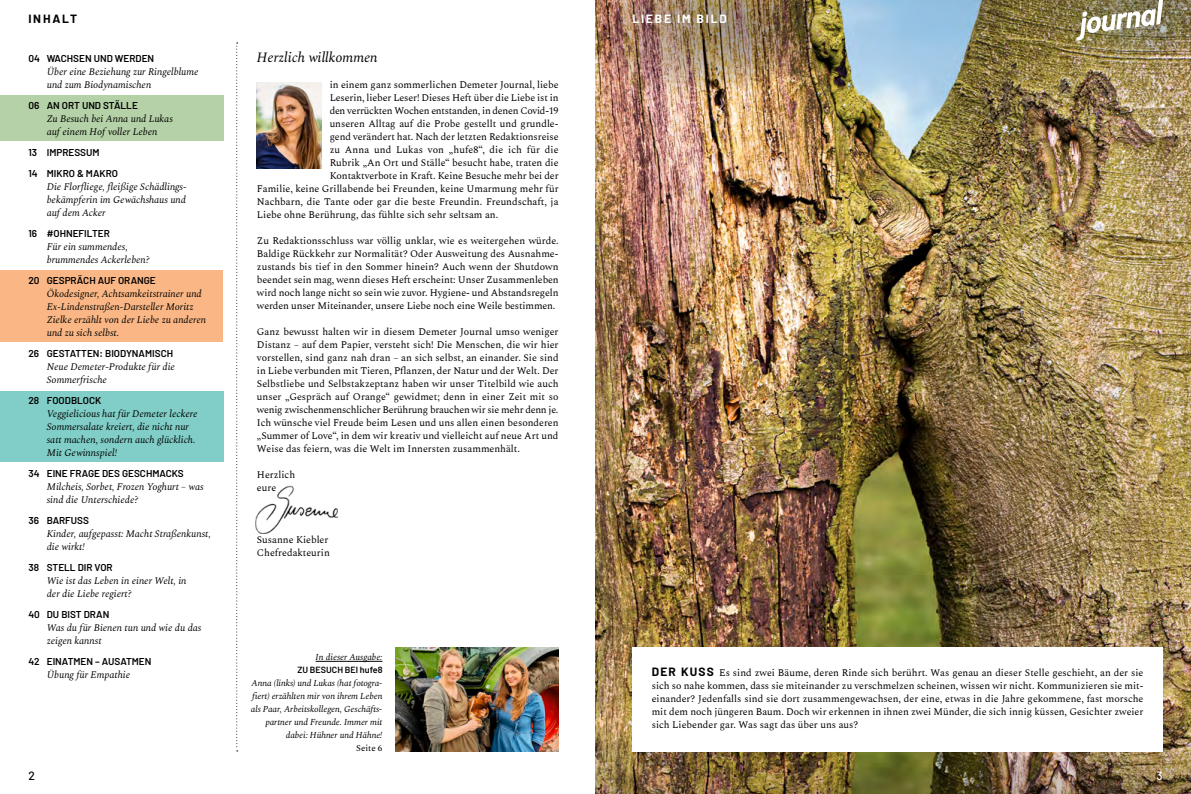
<style>
.page{position:relative;width:1191px;height:794px;background:#fff}
.page>*{position:absolute;margin:0;border:0;box-sizing:border-box;transform-origin:0 0}
.t1{font:italic 14px "Spectral";color:#000}
.t2{font:700 12px "Barlow";letter-spacing:.15em;color:#fff}
.t3{font:700 12px "Barlow";letter-spacing:.15em;color:#000}
.t4{font:500 12px "Barlow";color:#000}
.t5{font:500 12px "Barlow";color:#fff}
.t6{font:10px/13px "Spectral";color:#000;text-align:justify}
.t7{font:italic 10px/13px "Spectral";color:#000}
.t8{font:600 10px/13px "Barlow";color:#000;text-align:center}
.t9{font:10px "Spectral";letter-spacing:-.025em;color:#000}
.t10{font:italic 9px/13px "Spectral";letter-spacing:-.005em;color:#000;text-align:right}
.s1{font-family:"Barlow";font-weight:600;font-style:normal}
.s2{font-family:"Spectral";font-weight:400;font-style:italic}
.s3{font-family:"Barlow";font-weight:700;font-size:12px}
.s4{font-style:normal}
</style>
<div class="page">
<img style="left:595px;top:0;width:596px;height:794px">
<div style="left:632px;top:647px;width:530px;height:104px;background:#fff"></div>
<div style="left:0;top:390px;width:224px;height:71px;background:#80cec7"></div>
<div style="left:0;top:271px;width:223px;height:71px;background:#fab785"></div>
<div style="left:0;top:95px;width:224px;height:46px;background:#b5d1a7"></div>
<img style="left:256px;top:485px;width:83px;height:48px">
<img style="left:395px;top:647px;width:163px;height:104px">
<img style="left:257px;top:82px;width:64px;height:86px">
<hr style="left:316px;top:661px;width:66px;height:1px;background:#000">
<svg style="left:236px;top:43px;width:2px;height:708px"></svg>
<img style="left:1028px;top:0;width:163px;height:61px">
<img style="left:595px;top:0;width:237px;height:94px">
<p class="t3" style="left:28px;top:11px;width:50px">INHALT</p>
<p class="t2" style="left:632px;top:11px;width:96px">LIEBE IM BILD</p>
<p class="t1" style="left:257px;top:47px;width:122px">Herzlich willkommen</p>
<p class="t6" style="left:330px;top:78px;width:230px">in einem ganz sommerlichen Demeter Journal, liebe</p>
<p class="t6" style="left:330px;top:91px;width:230px">Leserin, lieber Leser! Dieses Heft über die Liebe ist in</p>
<p class="t9" style="left:330px;top:103px;width:230px">den verrückten Wochen entstanden, in denen Covid-19</p>
<p class="t6" style="left:330px;top:117px;width:230px">unseren Alltag auf die Probe gestellt und grundle-</p>
<p class="t6" style="left:330px;top:130px;width:230px">gend verändert hat. Nach der letzten Redaktionsreise</p>
<p class="t6" style="left:330px;top:143px;width:230px">zu Anna und Lukas von „hufe8“, die ich für die</p>
<p class="t6" style="left:330px;top:156px;width:230px">Rubrik „An Ort und Ställe“ besucht habe, traten die</p>
<p class="t6" style="left:330px;top:169px;width:230px">Kontaktverbote in Kraft. Keine Besuche mehr bei der</p>
<p class="t6" style="left:257px;top:182px;width:303px">Familie, keine Grillabende bei Freunden, keine Umarmung mehr für</p>
<p class="t6" style="left:257px;top:195px;width:303px">Nachbarn, die Tante oder gar die beste Freundin. Freundschaft, ja</p>
<p class="t6" style="left:257px;top:208px;width:243px">Liebe ohne Berührung, das fühlte sich sehr seltsam an.</p>
<p class="t6" style="left:257px;top:234px;width:303px">Zu Redaktionsschluss war völlig unklar, wie es weitergehen würde.<br>Baldige Rückkehr zur Normalität? Oder Ausweitung des Ausnahme&shy;zustands bis tief in den Sommer hinein? Auch wenn der Shutdown beendet sein mag, wenn dieses Heft erscheint: Unser Zusammenleben wird noch lange nicht so sein wie zuvor. Hygiene- und Abstandsregeln werden unser Miteinander, unsere Liebe noch eine Weile bestimmen.</p>
<p class="t6" style="left:257px;top:325px;width:303px">Ganz bewusst halten wir in diesem Demeter Journal umso weniger Distanz – auf dem Papier, versteht sich! Die Menschen, die wir hier vorstellen, sind ganz nah dran – an sich selbst, an einander. Sie sind in Liebe verbunden mit Tieren, Pflanzen, der Natur und der Welt. Der Selbstliebe und Selbstakzeptanz haben wir unser Titelbild wie auch unser „Gespräch auf Orange“ gewidmet; denn in einer Zeit mit so wenig zwischenmenschlicher Berührung brauchen wir sie mehr denn je.</p>
<p class="t6" style="left:257px;top:416px;width:303px">Ich wünsche viel Freude beim Lesen und uns allen einen besonderen „Summer of Love“, in dem wir kreativ und vielleicht auf neue Art und Weise das feiern, was die Welt im Innersten zusammenhält.</p>
<p class="t6" style="left:257px;top:468px;width:40px">Herzlich</p>
<p class="t6" style="left:257px;top:481px;width:21px">eure</p>
<p class="t7" style="left:47px;top:52px;width:153px;text-indent:-18px"><span class="s1">04 WACHSEN UND WERDEN<br></span>Über eine Beziehung zur Ringelblume und zum Biodynamischen</p>
<p class="t7" style="left:47px;top:99px;width:128px;text-indent:-18px"><span class="s1">06 AN ORT UND STÄLLE<br></span>Zu Besuch bei Anna und Lukas auf einem Hof voller Leben</p>
<p class="t8" style="left:28px;top:146px;width:73px">13 IMPRESSUM</p>
<p class="t7" style="left:47px;top:167px;width:141px;text-indent:-18px"><span class="s1">14 MIKRO &amp; MAKRO<br></span>Die Florfliege, fleißige Schädlings&shy;bekämpferin im Gewächshaus und auf dem Acker</p>
<p class="t7" style="left:47px;top:227px;width:105px;text-indent:-18px"><span class="s1">16 #OHNEFILTER<br></span>Für ein summendes, brummendes Ackerleben?</p>
<p class="t7" style="left:47px;top:274px;width:161px;text-indent:-18px"><span class="s1">20 GESPRÄCH AUF ORANGE<br></span>Ökodesigner, Achtsamkeitstrainer und<br>Ex-Lindenstraßen-Darsteller Moritz<br>Zielke erzählt von der Liebe zu anderen und zu sich selbst.</p>
<p class="t7" style="left:47px;top:347px;width:130px;text-indent:-18px"><span class="s1">26 GESTATTEN: BIODYNAMISCH<br></span>Neue Demeter-Produkte für die<br>Sommerfrische</p>
<p class="t7" style="left:47px;top:394px;width:152px;text-indent:-18px"><span class="s1">28 FOODBLOCK<br></span>Veggielicious hat für Demeter leckere<br>Sommersalate kreiert, die nicht nur satt machen, sondern auch glücklich.<br>Mit Gewinnspiel!</p>
<p class="t7" style="left:47px;top:467px;width:158px;text-indent:-18px"><span class="s1">34 EINE FRAGE DES GESCHMACKS<br></span>Milcheis, Sorbet, Frozen Yoghurt – was sind die Unterschiede?</p>
<p class="t7" style="left:47px;top:514px;width:165px;text-indent:-18px"><span class="s1">36 BARFUSS<br></span>Kinder, aufgepasst: Macht Straßenkunst, die wirkt!</p>
<p class="t7" style="left:47px;top:561px;width:141px;text-indent:-18px"><span class="s1">38 STELL DIR VOR<br></span>Wie ist das Leben in einer Welt, in der die Liebe regiert?</p>
<p class="t7" style="left:47px;top:608px;width:156px;text-indent:-18px"><span class="s1">40 DU BIST DRAN<br></span>Was du für Bienen tun und wie du das zeigen kannst</p>
<p class="t8" style="left:28px;top:655px;width:125px">42 EINATMEN – AUSATMEN<br><span class="s2">Übung für Empathie</span></p>
<p class="t6" style="left:651px;top:666px;width:493px"><span class="s3">DER KUSS</span> Es sind zwei Bäume, deren Rinde sich berührt. Was genau an dieser Stelle geschieht, an der sie sich so nahe kommen, dass sie miteinander zu verschmelzen scheinen, wissen wir nicht. Kommunizieren sie mit&shy;einander? Jedenfalls sind sie dort zusammengewachsen, der eine, etwas in die Jahre gekommene, fast morsche mit dem noch jüngeren Baum. Doch wir erkennen in ihnen zwei Münder, die sich innig küssen, Gesichter zweier sich Liebender gar. Was sagt das über uns aus?</p>
<p class="t6" style="left:257px;top:533px;width:73px">Susanne Kiebler</p>
<p class="t6" style="left:257px;top:546px;width:74px">Chefredakteurin</p>
<p class="t10" style="left:251px;top:651px;width:133px">In dieser Ausgabe:<br><span class="s1">ZU BESUCH BEI hufe8<br></span>Anna (links) und Lukas (hat fotogra&shy;fiert) erzählten mir von ihrem Leben als Paar, Arbeitskollegen, Geschäfts&shy;partner und Freunde. Immer mit dabei: Hühner und Hähne!<br><span class="s4">Seite 6</span></p>
<p class="t4" style="left:28px;top:768px;width:8px">2</p>
<p class="t5" style="left:1156px;top:768px;width:8px">3</p>
</div>
